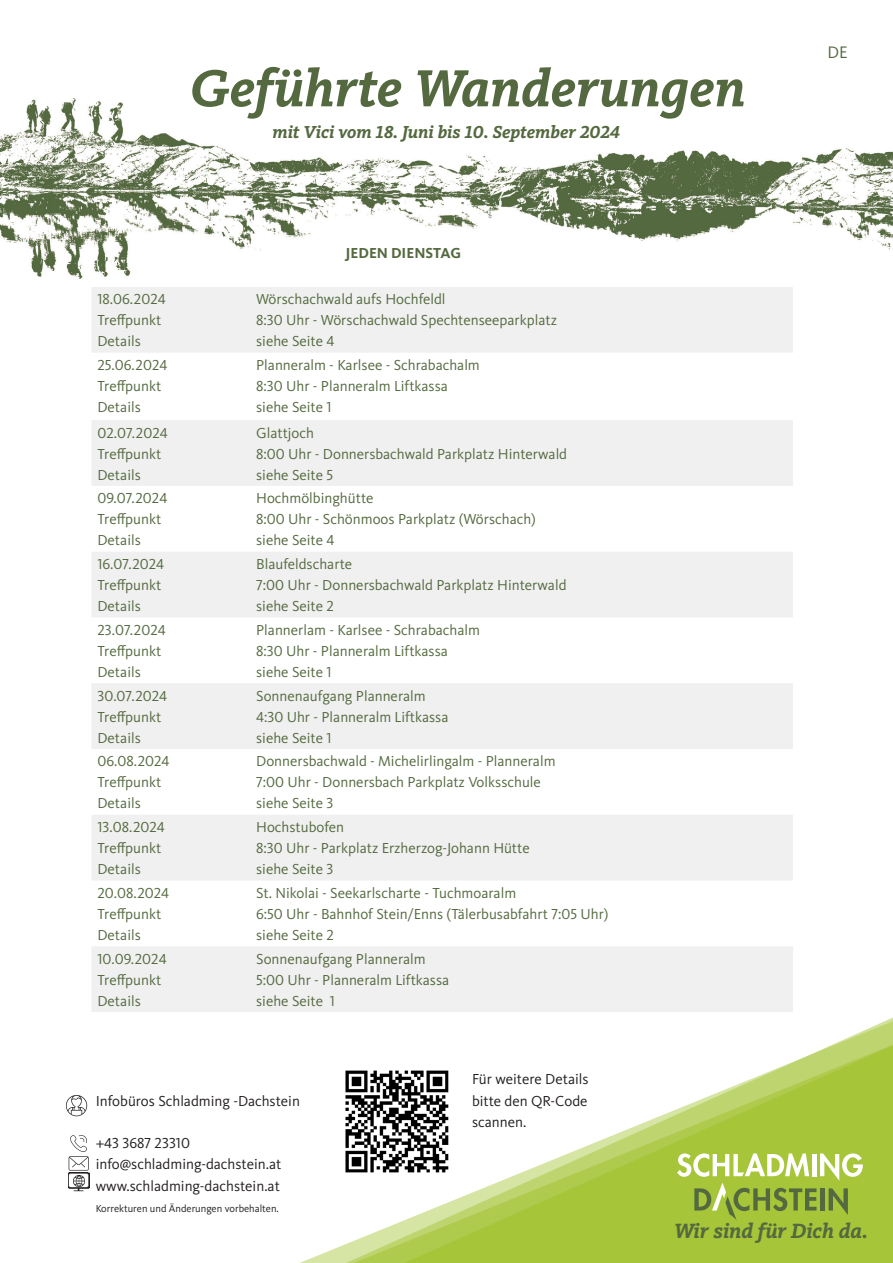
<style>
.page{position:relative;width:893px;height:1263px;background:#fff}
.page>*{position:absolute;margin:0;border:0;box-sizing:border-box;transform-origin:0 0}
.t1{font:italic 700 54px "Kievit Slab Pro";color:#54693f}
.t2{font:italic 700 21.45px "Kievit Slab Pro";color:#54693f}
.t3{font:italic 700 18px "Kievit Slab Pro";color:#54693f}
.t4{font:17.25px "Kievit Pro";color:#54693f}
.t5{font:15px/21px "Kievit Pro";color:#54693f}
.t6{font:15px/21.3px "Kievit Pro";color:#231f20}
.t7{font:700 15px "Kievit Pro";color:#54693f}
.t8{font:10.5px "Kievit Pro";color:#231f20}
</style>
<div class="page">
<svg style="left:300px;top:1017px;width:593px;height:246px"></svg>
<svg style="left:376px;top:1040px;width:517px;height:223px"></svg>
<svg style="left:677px;top:1153px;width:186px;height:68px;background:#abc45c"></svg>
<img style="left:0;top:98px;width:893px;height:181px">
<img style="left:69px;top:1186px;width:20px;height:6px">
<svg style="left:69px;top:1135px;width:20px;height:51px"></svg>
<svg style="left:66px;top:1095px;width:21px;height:21px"></svg>
<img style="left:344px;top:1068px;width:106px;height:107px">
<div style="left:92px;top:287px;width:701px;height:66px;background:#f0f0f0"></div>
<svg style="left:92px;top:420px;width:701px;height:592px;fill:#f0f0f0"></svg>
<h1 class="t1" style="left:190px;top:56px;width:557px">Geführte Wanderungen</h1>
<p class="t3" style="left:273px;top:121px;width:349px">mit Vici vom 18. Juni bis 10. September 2024</p>
<p class="t7" style="left:345px;top:244px;width:117px">JEDEN DIENSTAG</p>
<p class="t5" style="left:97px;top:289px;width:70px">18.06.2024<br>Treffpunkt<br>Details</p>
<p class="t5" style="left:256px;top:289px;width:302px">Wörschachwald aufs Hochfeldl<br>8:30 Uhr - Wörschachwald Spechtenseeparkplatz siehe Seite 4</p>
<p class="t5" style="left:97px;top:355px;width:71px">25.06.2024<br>Treffpunkt<br>Details</p>
<p class="t5" style="left:256px;top:355px;width:225px">Planneralm - Karlsee - Schrabachalm<br>8:30 Uhr - Planneralm Liftkassa siehe Seite 1</p>
<p class="t5" style="left:97px;top:422px;width:72px">02.07.2024<br>Treffpunkt<br>Details</p>
<p class="t5" style="left:256px;top:422px;width:312px">Glattjoch<br>8:00 Uhr - Donnersbachwald Parkplatz Hinterwald siehe Seite 5</p>
<p class="t5" style="left:97px;top:488px;width:71px">09.07.2024<br>Treffpunkt<br>Details</p>
<p class="t5" style="left:256px;top:488px;width:281px">Hochmölbinghütte<br>8:00 Uhr - Schönmoos Parkplatz (Wörschach) siehe Seite 4</p>
<p class="t5" style="left:97px;top:553px;width:68px">16.07.2024<br>Treffpunkt<br>Details</p>
<p class="t5" style="left:256px;top:553px;width:312px">Blaufeldscharte<br>7:00 Uhr - Donnersbachwald Parkplatz Hinterwald siehe Seite 2</p>
<p class="t5" style="left:97px;top:619px;width:70px">23.07.2024<br>Treffpunkt<br>Details</p>
<p class="t5" style="left:256px;top:619px;width:225px">Plannerlam - Karlsee - Schrabachalm<br>8:30 Uhr - Planneralm Liftkassa siehe Seite 1</p>
<p class="t5" style="left:97px;top:685px;width:71px">30.07.2024<br>Treffpunkt<br>Details</p>
<p class="t5" style="left:256px;top:685px;width:194px">Sonnenaufgang Planneralm<br>4:30 Uhr - Planneralm Liftkassa siehe Seite 1</p>
<p class="t5" style="left:97px;top:751px;width:74px">06.08.2024<br>Treffpunkt<br>Details</p>
<p class="t5" style="left:256px;top:751px;width:301px">Donnersbachwald - Michelirlingalm - Planneralm<br>7:00 Uhr - Donnersbach Parkplatz Volksschule siehe Seite 3</p>
<p class="t5" style="left:97px;top:816px;width:69px">13.08.2024<br>Treffpunkt<br>Details</p>
<p class="t5" style="left:256px;top:816px;width:275px">Hochstubofen<br>8:30 Uhr - Parkplatz Erzherzog-Johann Hütte siehe Seite 3</p>
<p class="t5" style="left:97px;top:882px;width:73px">20.08.2024<br>Treffpunkt<br>Details</p>
<p class="t5" style="left:256px;top:882px;width:354px">St. Nikolai - Seekarlscharte - Tuchmoaralm<br>6:50 Uhr - Bahnhof Stein/Enns (Tälerbusabfahrt 7:05 Uhr) siehe Seite 2</p>
<p class="t5" style="left:97px;top:948px;width:71px">10.09.2024<br>Treffpunkt<br>Details</p>
<p class="t5" style="left:256px;top:948px;width:195px">Sonnenaufgang Planneralm<br>5:00 Uhr - Planneralm Liftkassa siehe Seite 1</p>
<p class="t6" style="left:96px;top:1090px;width:206px">Infobüros Schladming -Dachstein</p>
<p class="t6" style="left:96px;top:1132px;width:187px">+43 3687 23310 info@schladming-dachstein.at www.schladming-dachstein.at</p>
<p class="t8" style="left:96px;top:1202px;width:185px">Korrekturen und Änderungen vorbehalten.</p>
<p class="t6" style="left:472px;top:1069px;width:118px;text-align:justify">Für weitere Details bitte den QR-Code scannen.</p>
<p class="t4" style="left:827px;top:42px;width:22px">DE</p>
<h2 class="t2" style="left:674px;top:1218px;width:196px">Wir sind für Dich da.</h2>
</div>
